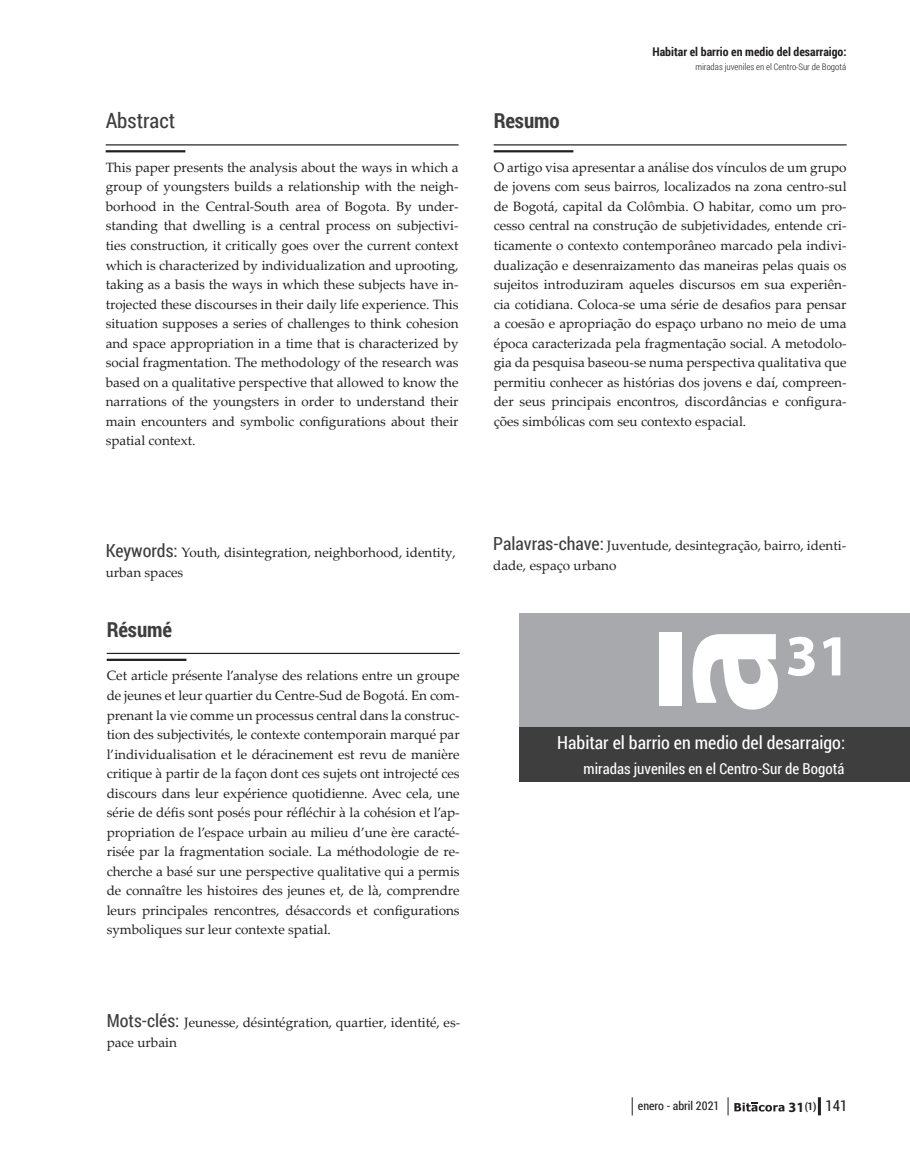
<style>
.page{position:relative;width:910px;height:1166px;background:#fff}
.page>*{position:absolute;margin:0;border:0;box-sizing:border-box;transform-origin:0 0}
.t1{font:700 58.5px "Myriad Pro";color:#fff}
.SubTITULO{font:700 21px "Roboto Condensed";color:#3e3e3f}
.SubTITULO-2{font:21px "Roboto Condensed";color:#3e3e3f}
.t2{font:18px "Roboto Condensed";color:#fff}
.t3{font:15px "Roboto Condensed";color:#fff}
.RESUM_Espanol{font:13.5px/19.5px "Palatino Linotype";color:#231f20}
.t4{font:700 12px "Roboto Condensed";color:#231f20}
.t5{font:12px "Roboto Condensed";color:#231f20}
.t6{font:700 10.5px "Roboto Condensed";color:#231f20}
.CorridoGRAL{font:300 9px "Roboto Condensed";color:#231f20}
.s1{font-family:"Roboto Condensed";font-size:18px;color:#3e3e3f}
.s2{font-family:"Myriad Pro";font-size:14.25px}
.s3{font-weight:400;font-size:15px}
</style>
<div class="page">
<hr style="left:0;top:611px;width:1px;height:554px;background:#3e3e3f">
<div style="left:519px;top:613px;width:391px;height:158px;background:#a8a9ad"></div>
<div style="left:519px;top:727px;width:391px;height:51px;background:#3e3e3f"></div>
<div style="left:659px;top:631px;width:22px;height:74px;background:#fff"></div>
<svg style="left:693px;top:634px;width:85px;height:75px"></svg>
<hr style="left:818px;top:1096px;width:3px;height:18px;background:#231f20">
<svg style="left:728px;top:1097px;width:56px;height:18px"></svg>
<svg style="left:632px;top:1097px;width:1px;height:18px"></svg>
<div style="left:519px;top:776px;width:391px;height:6px;background:#3e3e3f"></div>
<hr style="left:106px;top:144px;width:353px;height:1px;background:#231f20">
<hr style="left:106px;top:150px;width:79px;height:2px;background:#231f20">
<hr style="left:494px;top:144px;width:353px;height:1px;background:#231f20">
<hr style="left:494px;top:150px;width:79px;height:2px;background:#231f20">
<hr style="left:107px;top:652px;width:353px;height:1px;background:#231f20">
<hr style="left:107px;top:658px;width:79px;height:2px;background:#231f20">
<p class="SubTITULO-2" style="left:106px;top:106px;width:71px">Abstract</p>
<p class="RESUM_Espanol" style="left:106px;top:157px;width:354px;text-align:justify">This paper presents the analysis about the ways in which a group of youngsters builds a relationship with the neigh&shy;borhood in the Central-South area of Bogota. By under&shy;standing that dwelling is a central process on subjectivi&shy;ties construction, it critically goes over the current context which is characterized by individualization and uprooting, taking as a basis the ways in which these subjects have in&shy;trojected these discourses in their daily life experience. This situation supposes a series of challenges to think cohesion and space appropriation in a time that is characterized by social fragmentation. The methodology of the research was based on a qualitative perspective that allowed to know the narrations of the youngsters in order to understand their main encounters and symbolic configurations about their spatial context.</p>
<p class="t4" style="left:652px;top:43px;width:196px">Habitar el barrio en medio del desarraigo:</p>
<p class="CorridoGRAL" style="left:695px;top:60px;width:152px">miradas juveniles en el Centro-Sur de Bogotá</p>
<p class="SubTITULO" style="left:494px;top:106px;width:68px">Resumo</p>
<p class="RESUM_Espanol" style="left:494px;top:157px;width:354px;text-align:justify">O artigo visa apresentar a análise dos vínculos de um grupo de jovens com seus bairros, localizados na zona centro-sul de Bogotá, capital da Colômbia. O habitar, como um pro&shy;cesso central na construção de subjetividades, entende cri&shy;ticamente o contexto contemporâneo marcado pela indivi&shy;dualização e desenraizamento das maneiras pelas quais os sujeitos introduziram aqueles discursos em sua experiên&shy;cia cotidiana. Coloca-se uma série de desafios para pensar a coesão e apropriação do espaço urbano no meio de uma época caracterizada pela fragmentação social. A metodolo&shy;gia da pesquisa baseou-se numa perspectiva qualitativa que permitiu conhecer as histórias dos jovens e daí, compreen&shy;der seus principais encontros, discordâncias e configura&shy;ções simbólicas com seu contexto espacial.</p>
<p class="RESUM_Espanol" style="left:106px;top:542px;width:352px"><span class="s1">Keywords:</span> Youth, disintegration, neighborhood, identity, urban spaces</p>
<p class="SubTITULO" style="left:107px;top:614px;width:67px">Résumé</p>
<p class="RESUM_Espanol" style="left:107px;top:665px;width:354px;text-align:justify">Cet article présente l’analyse des relations entre un groupe de jeunes et leur quartier du Centre-Sud de Bogotá. En com&shy;prenant la vie comme un processus central dans la construc&shy;tion des subjectivités, le contexte contemporain marqué par l’individualisation et le déracinement est revu de manière critique à partir de la façon dont ces sujets ont introjecté ces discours dans leur expérience quotidienne. Avec cela, une série de défis sont posés pour réfléchir à la cohésion et l’ap&shy;propriation de l’espace urbain au milieu d’une ère caracté&shy;risée par la fragmentation sociale. La méthodologie de re&shy;cherche a basé sur une perspective qualitative qui a permis de connaître les histoires des jeunes et, de là, comprendre leurs principales rencontres, désaccords et configurations symboliques sur leur contexte spatial.</p>
<p class="RESUM_Espanol" style="left:107px;top:1011px;width:355px;line-height:20.2px"><span class="s1">Mots-clés:</span> Jeunesse, désintégration, quartier, identité, es&shy;pace urbain</p>
<p class="RESUM_Espanol" style="left:493px;top:534px;width:354px;line-height:20.2px"><span class="s1">Palavras-chave:</span> Juventude, desintegração, bairro, identi&shy;dade, espaço urbano</p>
<h1 class="t1" style="left:785px;top:617px;width:66px">31</h1>
<p class="t2" style="left:557px;top:729px;width:289px">Habitar el barrio en medio del desarraigo:</p>
<p class="t3" style="left:584px;top:757px;width:262px">miradas juveniles en el Centro-Sur de Bogotá</p>
<p class="t5" style="left:638px;top:1097px;width:83px">enero - abril 2021</p>
<p class="t6" style="left:788px;top:1098px;width:60px"><span class="s2">31</span>(1) <span class="s3">141</span></p>
</div>
